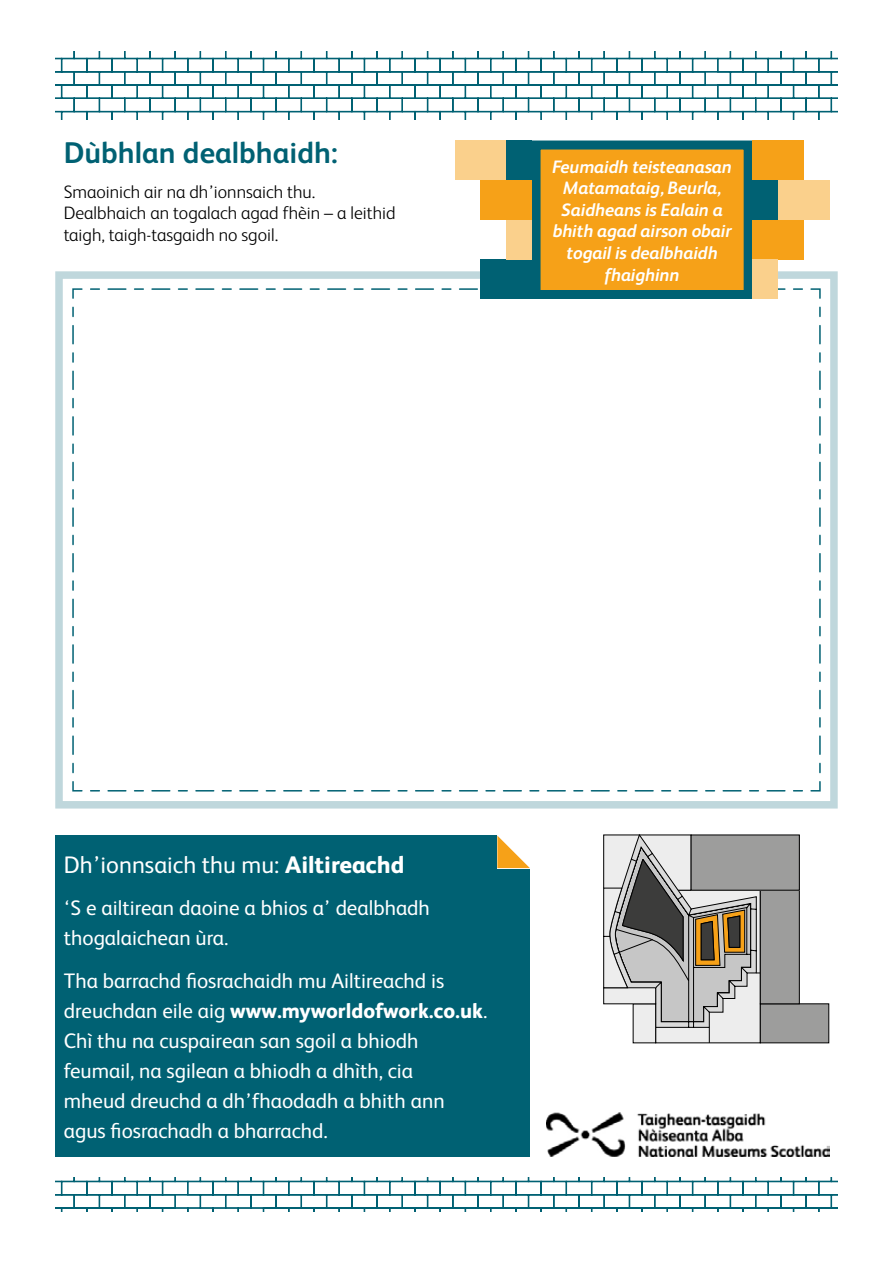
<style>
.page{position:relative;width:893px;height:1263px;background:#fff}
.page>*{position:absolute;margin:0;border:0;box-sizing:border-box;transform-origin:0 0}
.t1{font:700 30px "FS Albert";color:#006173}
.t2{font:24px "FS Albert";color:#fff}
.t3{font:21px/30px "FS Albert";color:#fff}
.t4{font:italic 700 18px/21.6px "FS Albert";letter-spacing:-.005em;color:#fff;text-align:center}
.t5{font:300 18px/21.6px "FS Albert";color:#000}
.s1{font-weight:800}
</style>
<div class="page">
<div style="left:55px;top:271px;width:783px;height:537px;background:#fff;border:8px solid #bfd7dc"></div>
<svg style="left:72px;top:288px;width:749px;height:504px"></svg>
<div style="left:531px;top:141px;width:222px;height:158px;background:#f6a118;border:9px solid #006173"></div>
<div style="left:753px;top:141px;width:51px;height:39px;background:#f6a118"></div>
<div style="left:753px;top:220px;width:51px;height:39px;background:#f6a118"></div>
<div style="left:778px;top:180px;width:51px;height:40px;background:#fad08c"></div>
<div style="left:480px;top:180px;width:51px;height:40px;background:#f6a118"></div>
<div style="left:480px;top:260px;width:51px;height:39px;background:#006173"></div>
<div style="left:455px;top:140px;width:51px;height:40px;background:#fad08c"></div>
<div style="left:753px;top:180px;width:25px;height:40px;background:#006173"></div>
<div style="left:506px;top:141px;width:25px;height:39px;background:#006173"></div>
<div style="left:506px;top:220px;width:25px;height:40px;background:#fad08c"></div>
<div style="left:753px;top:260px;width:25px;height:39px;background:#fad08c"></div>
<div style="left:55px;top:835px;width:475px;height:322px;background:#006173"></div>
<svg style="left:497px;top:835px;width:33px;height:33px"></svg>
<div style="left:760px;top:1003px;width:69px;height:40px;background:#9d9d9c"></div>
<div style="left:760px;top:890px;width:40px;height:114px;background:#9d9d9c;border:1px solid #000"></div>
<div style="left:691px;top:835px;width:108px;height:55px;background:#9d9d9c"></div>
<div style="left:691px;top:834px;width:109px;height:56px;border:1px solid #000"></div>
<svg style="left:603px;top:834px;width:158px;height:209px;background:#adaaa6"></svg>
<svg style="left:55px;top:1178px;width:783px;height:34px"></svg>
<svg style="left:55px;top:51px;width:485px;height:68px"></svg>
<svg style="left:540px;top:51px;width:298px;height:68px"></svg>
<img style="left:546px;top:1113px;width:283px;height:44px">
<h1 class="t1" style="left:64px;top:133px;width:276px">Dùbhlan dealbhaidh:</h1>
<p class="t5" style="left:64px;top:180px;width:333px">Smaoinich air na dh’ionnsaich thu.<br>Dealbhaich an togalach agad fhèin – a leithid taigh, taigh-tasgaidh no sgoil.</p>
<p class="t4" style="left:552px;top:155px;width:181px">Feumaidh teisteanasan<br>Matamataig, Beurla,<br>Saidheans is Ealain a bhith agad airson obair togail is dealbhaidh fhaighinn</p>
<p class="t2" style="left:64px;top:848px;width:342px">Dh’ionnsaich thu mu: <span class="s1">Ailtireachd</span></p>
<p class="t3" style="left:64px;top:892px;width:368px">‘S e ailtirean daoine a bhios a’ dealbhadh thogalaichean ùra.</p>
<p class="t3" style="left:64px;top:965px;width:425px">Tha barrachd fiosrachaidh mu Ailtireachd is dreuchdan eile aig <span class="s1">www.myworldofwork.co.uk</span>.<br>Chì thu na cuspairean san sgoil a bhiodh feumail, na sgilean a bhiodh a dhìth, cia<br>mheud dreuchd a dh’fhaodadh a bhith ann agus fiosrachadh a bharrachd.</p>
</div>
